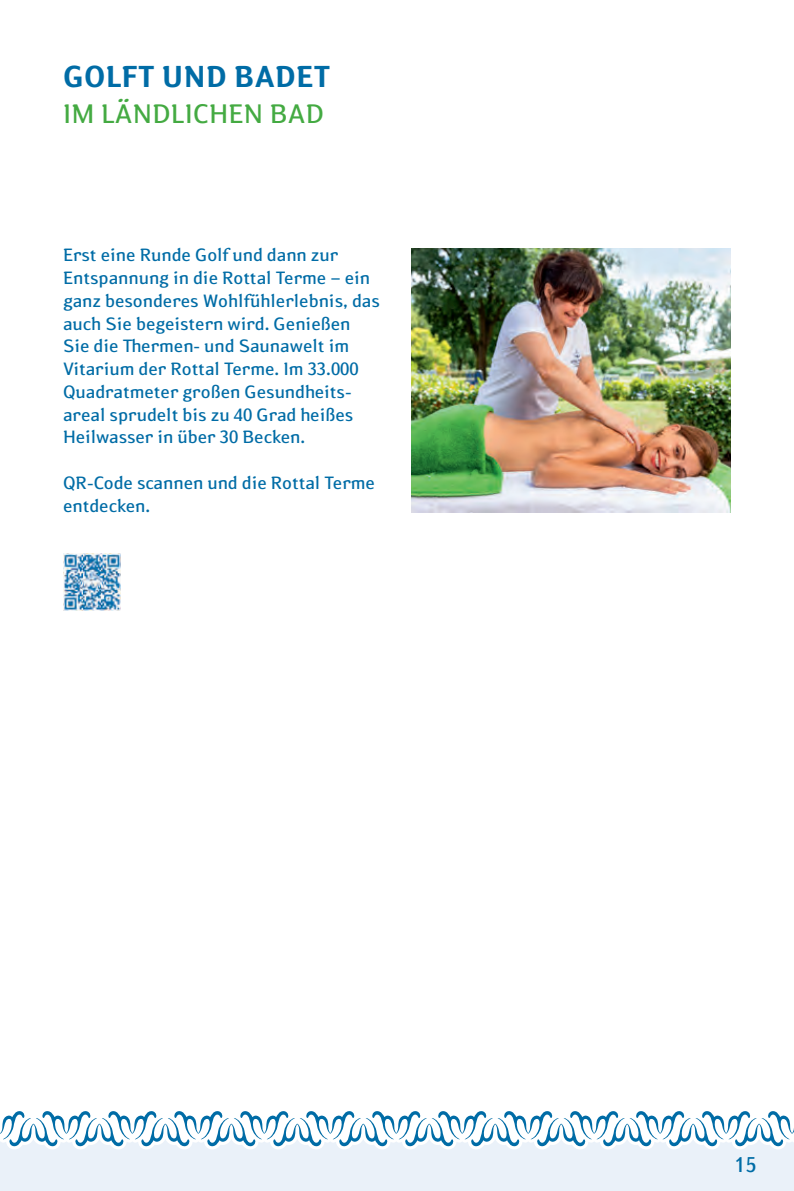
<style>
.page{position:relative;width:794px;height:1191px;background:#fff}
.page>*{position:absolute;margin:0;border:0;box-sizing:border-box;transform-origin:0 0}
.t1{font:700 29.75px "Bad Birnbach Susan";letter-spacing:.01em;color:#006ca6}
.t2{font:26.25px "Bad Birnbach Susan";letter-spacing:.01em;color:#44aa42}
.t3{font:21px "Bad Birnbach Susan";color:#006ca6}
.t4{font:17.5px/22.8px "Bad Birnbach Susan";color:#006ca6}
</style>
<div class="page">
<div style="left:0;top:1126px;width:794px;height:65px;background:#eaf1f9"></div>
<img style="left:412px;top:248px;width:319px;height:265px">
<img style="left:63px;top:553px;width:57px;height:57px">
<svg style="left:0;top:1111px;width:794px;height:38px"></svg>
<h1 class="t1" style="left:63px;top:57px;width:269px">GOLFT UND BADET</h1>
<h2 class="t2" style="left:63px;top:97px;width:262px">IM LÄNDLICHEN BAD</h2>
<p class="t4" style="left:63px;top:244px;width:318px">Erst eine Runde Golf und dann zur Entspannung in die Rottal Terme – ein ganz besonderes Wohlfühlerlebnis, das auch Sie begeistern wird. Genießen Sie die Thermen- und Saunawelt im Vitarium der Rottal Terme. Im 33.000<br>Quadratmeter großen Gesundheits&shy;areal sprudelt bis zu 40 Grad heißes Heilwasser in über 30 Becken.</p>
<p class="t4" style="left:63px;top:471px;width:313px">QR-Code scannen und die Rottal Terme entdecken.</p>
<p class="t3" style="left:734px;top:1151px;width:24px">15</p>
</div>
